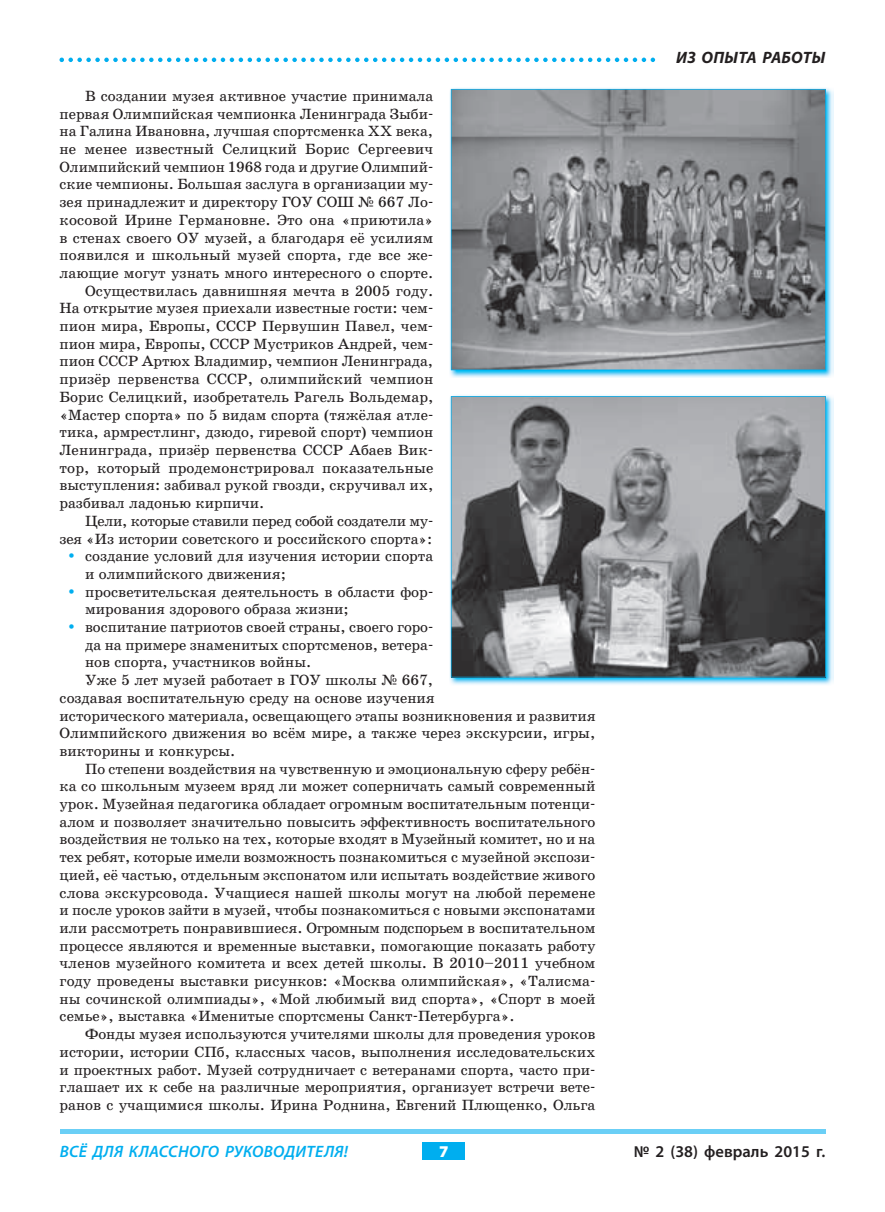
<style>
.page{position:relative;width:885px;height:1212px;background:#fff}
.page>*{position:absolute;margin:0;border:0;box-sizing:border-box;transform-origin:0 0}
.t1{font:italic 600 16.5px "Myriad Pro";letter-spacing:.02em;color:#00aeef}
.t2{font:600 16.5px "Myriad Pro";color:#231f20}
.t3{font:italic 700 16.5px "Myriad Pro";letter-spacing:.02em;color:#231f20}
.t4{font:900 16.5px "Myriad Pro";color:#fff}
.t5{font:15px "School Book C";color:#231f20}
.t6{font:15px "School Book C";letter-spacing:-.02em;color:#231f20}
</style>
<div class="page">
<div style="left:422px;top:1142px;width:43px;height:17px;background:#00aeef"></div>
<hr style="left:60px;top:1130px;width:765px;height:4px;background:#6bcff6">
<svg style="left:59px;top:58px;width:597px;height:4px"></svg>
<img style="left:450px;top:88px;width:383px;height:290px">
<svg style="left:451px;top:89px;width:374px;height:281px;background:#888a8e"></svg>
<img style="left:450px;top:395px;width:383px;height:290px">
<svg style="left:451px;top:396px;width:374px;height:281px;background:#808285"></svg>
<p class="t5" style="left:85px;top:88px;width:350px">В создании музея активное участие принимала</p>
<p class="t5" style="left:60px;top:106px;width:375px">первая Олимпийская чемпионка Ленинграда Зыби-</p>
<p class="t5" style="left:60px;top:123px;width:375px">на Галина Ивановна, лучшая спортсменка XX века,</p>
<p class="t5" style="left:60px;top:141px;width:375px">не менее известный Селицкий Борис Сергеевич</p>
<p class="t5" style="left:60px;top:159px;width:375px">Олимпийский чемпион 1968 года и другие Олимпий-</p>
<p class="t5" style="left:60px;top:176px;width:375px">ские чемпионы. Большая заслуга в организации му-</p>
<p class="t5" style="left:60px;top:194px;width:375px">зея принадлежит и директору ГОУ СОШ № 667 Ло-</p>
<p class="t5" style="left:60px;top:212px;width:375px">косовой Ирине Германовне. Это она «приютила»</p>
<p class="t5" style="left:60px;top:229px;width:375px">в стенах своего ОУ музей, а благодаря её усилиям</p>
<p class="t5" style="left:60px;top:247px;width:375px">появился и школьный музей спорта, где все же-</p>
<p class="t5" style="left:60px;top:265px;width:375px">лающие могут узнать много интересного о спорте.</p>
<p class="t5" style="left:85px;top:283px;width:349px">Осуществилась давнишняя мечта в 2005 году.</p>
<p class="t5" style="left:60px;top:300px;width:375px">На открытие музея приехали известные гости: чем-</p>
<p class="t5" style="left:60px;top:318px;width:375px">пион мира, Европы, СССР Первушин Павел, чем-</p>
<p class="t5" style="left:60px;top:336px;width:375px">пион мира, Европы, СССР Мустриков Андрей, чем-</p>
<p class="t5" style="left:60px;top:353px;width:375px">пион СССР Артюх Владимир, чемпион Ленинграда,</p>
<p class="t5" style="left:60px;top:371px;width:375px">призёр первенства СССР, олимпийский чемпион</p>
<p class="t5" style="left:60px;top:389px;width:375px">Борис Селицкий, изобретатель Рагель Вольдемар,</p>
<p class="t5" style="left:60px;top:406px;width:375px">«Мастер спорта» по 5 видам спорта (тяжёлая атле-</p>
<p class="t5" style="left:60px;top:424px;width:375px">тика, армрестлинг, дзюдо, гиревой спорт) чемпион</p>
<p class="t5" style="left:60px;top:442px;width:375px">Ленинграда, призёр первенства СССР Абаев Вик-</p>
<p class="t5" style="left:60px;top:460px;width:375px">тор, который продемонстрировал показательные</p>
<p class="t5" style="left:60px;top:477px;width:375px">выступления: забивал рукой гвозди, скручивал их,</p>
<p class="t5" style="left:60px;top:495px;width:206px">разбивал ладонью кирпичи.</p>
<p class="t6" style="left:85px;top:513px;width:349px">Цели, которые ставили перед собой создатели му-</p>
<p class="t5" style="left:60px;top:530px;width:374px">зея «Из истории советского и российского спорта»:</p>
<p class="t5" style="left:85px;top:548px;width:349px">создание условий для изучения истории спорта</p>
<p class="t5" style="left:85px;top:566px;width:202px">и олимпийского движения;</p>
<p class="t5" style="left:85px;top:583px;width:349px">просветительская деятельность в области фор-</p>
<p class="t5" style="left:85px;top:601px;width:265px">мирования здорового образа жизни;</p>
<p class="t5" style="left:85px;top:619px;width:349px">воспитание патриотов своей страны, своего горо-</p>
<p class="t5" style="left:85px;top:637px;width:349px">да на примере знаменитых спортсменов, ветера-</p>
<p class="t5" style="left:85px;top:654px;width:228px">нов спорта, участников войны.</p>
<p class="t5" style="left:85px;top:672px;width:349px">Уже 5 лет музей работает в ГОУ школы № 667,</p>
<p class="t5" style="left:60px;top:690px;width:377px">создавая воспитательную среду на основе изучения</p>
<p class="t5" style="left:60px;top:707px;width:537px">исторического материала, освещающего этапы возникновения и развития</p>
<p class="t5" style="left:60px;top:725px;width:537px">Олимпийского движения во всём мире, а также через экскурсии, игры,</p>
<p class="t5" style="left:60px;top:743px;width:177px">викторины и конкурсы.</p>
<p class="t5" style="left:85px;top:760px;width:511px">По степени воздействия на чувственную и эмоциональную сферу ребён-</p>
<p class="t5" style="left:60px;top:778px;width:537px">ка со школьным музеем вряд ли может соперничать самый современный</p>
<p class="t5" style="left:60px;top:796px;width:537px">урок. Музейная педагогика обладает огромным воспитательным потенци-</p>
<p class="t5" style="left:60px;top:814px;width:537px">алом и позволяет значительно повысить эффективность воспитательного</p>
<p class="t5" style="left:60px;top:831px;width:537px">воздействия не только на тех, которые входят в Музейный комитет, но и на</p>
<p class="t5" style="left:60px;top:849px;width:537px">тех ребят, которые имели возможность познакомиться с музейной экспози-</p>
<p class="t5" style="left:60px;top:867px;width:537px">цией, её частью, отдельным экспонатом или испытать воздействие живого</p>
<p class="t5" style="left:60px;top:884px;width:537px">слова экскурсовода. Учащиеся нашей школы могут на любой перемене</p>
<p class="t5" style="left:60px;top:902px;width:537px">и после уроков зайти в музей, чтобы познакомиться с новыми экспонатами</p>
<p class="t5" style="left:60px;top:920px;width:537px">или рассмотреть понравившиеся. Огромным подспорьем в воспитательном</p>
<p class="t5" style="left:60px;top:937px;width:537px">процессе являются и временные выставки, помогающие показать работу</p>
<p class="t5" style="left:60px;top:955px;width:537px">членов музейного комитета и всех детей школы. В 2010–2011 учебном</p>
<p class="t5" style="left:60px;top:973px;width:537px">году проведены выставки рисунков: «Москва олимпийская», «Талисма-</p>
<p class="t5" style="left:60px;top:991px;width:537px">ны сочинской олимпиады», «Мой любимый вид спорта», «Спорт в моей</p>
<p class="t5" style="left:60px;top:1008px;width:456px">семье», выставка «Именитые спортсмены Санкт-Петербурга».</p>
<p class="t5" style="left:85px;top:1026px;width:511px">Фонды музея используются учителями школы для проведения уроков</p>
<p class="t5" style="left:60px;top:1044px;width:537px">истории, истории СПб, классных часов, выполнения исследовательских</p>
<p class="t5" style="left:60px;top:1061px;width:537px">и проектных работ. Музей сотрудничает с ветеранами спорта, часто при-</p>
<p class="t5" style="left:60px;top:1079px;width:537px">глашает их к себе на различные мероприятия, организует встречи вете-</p>
<p class="t5" style="left:60px;top:1097px;width:537px">ранов с учащимися школы. Ирина Роднина, Евгений Плющенко, Ольга</p>
<p class="t3" style="left:676px;top:47px;width:149px">из опыта работы</p>
<p class="t1" style="left:60px;top:1141px;width:290px">ВСЁ ДЛЯ КЛАССНОГО РУКОВОДИТЕЛЯ!</p>
<p class="t4" style="left:439px;top:1142px;width:11px">7</p>
<p class="t2" style="left:633px;top:1141px;width:193px">№ 2 (38) февраль 2015 г.</p>
</div>
